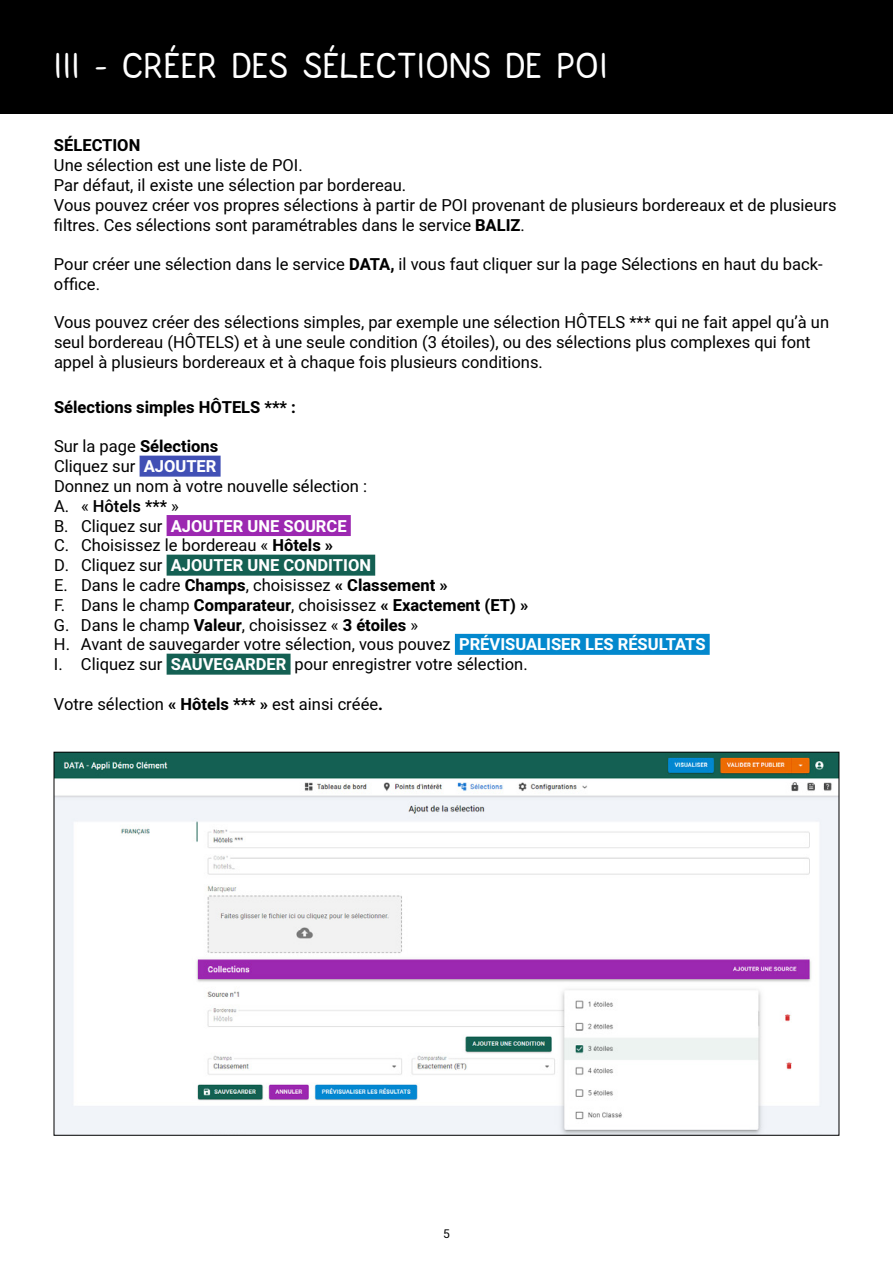
<style>
.page{position:relative;width:893px;height:1263px;background:#fff}
.page>*{position:absolute;margin:0;border:0;box-sizing:border-box;transform-origin:0 0}
.t1{font:36px "Handy Andy";color:#fff}
.t2{font:16.5px/19.8px "Heebo";color:#000}
.t3{font:700 16.5px "Heebo";color:#000}
.t4{font:12px "Heebo";color:#000}
.s1{font-weight:700}
.s2{font-weight:700;color:#fff}
.s3{font-weight:500}
</style>
<div class="page">
<div style="left:0;top:0;width:893px;height:114px;background:#000"></div>
<div style="left:140px;top:456px;width:81px;height:21px;background:#4150b5"></div>
<div style="left:167px;top:515px;width:184px;height:21px;background:#9c28b1"></div>
<div style="left:167px;top:555px;width:208px;height:21px;background:#146053"></div>
<div style="left:455px;top:634px;width:255px;height:21px;background:#0388cd"></div>
<div style="left:167px;top:654px;width:124px;height:21px;background:#146053"></div>
<img style="left:56px;top:754px;width:781px;height:379px">
<h1 class="t1" style="left:53px;top:45px;width:556px">III - CRÉER DES SÉLECTIONS DE POI</h1>
<p class="t3" style="left:54px;top:134px;width:88px">SÉLECTION</p>
<p class="t2" style="left:54px;top:155px;width:784px">Une sélection est une liste de POI.<br>Par défaut, il existe une sélection par bordereau.<br>Vous pouvez créer vos propres sélections à partir de POI provenant de plusieurs bordereaux et de plusieurs filtres. Ces sélections sont paramétrables dans le service <span class="s1">BALIZ</span>.</p>
<p class="t2" style="left:54px;top:254px;width:770px">Pour créer une sélection dans le service <span class="s1">DATA,</span> il vous faut cliquer sur la page Sélections en haut du back&shy;office.</p>
<p class="t2" style="left:54px;top:312px;width:777px">Vous pouvez créer des sélections simples, par exemple une sélection HÔTELS *** qui ne fait appel qu’à un seul bordereau (HÔTELS) et à une seule condition (3 étoiles), ou des sélections plus complexes qui font appel à plusieurs bordereaux et à chaque fois plusieurs conditions.</p>
<p class="t3" style="left:54px;top:395px;width:243px">Sélections simples HÔTELS *** :</p>
<p class="t2" style="left:54px;top:436px;width:653px">Sur la page <span class="s1">Sélections<br></span>Cliquez sur <span class="s2">AJOUTER<br></span>Donnez un nom à votre nouvelle sélection :<br>A. « <span class="s3">Hôtels ***</span> »<br>B. Cliquez sur <span class="s2">AJOUTER UNE SOURCE<br></span>C. Choisissez le bordereau « <span class="s1">Hôtels »<br></span>D. Cliquez sur <span class="s2">AJOUTER UNE CONDITION<br></span>E. Dans le cadre <span class="s1">Champs</span>, choisissez <span class="s1">« Classement »<br></span>F. Dans le champ <span class="s1">Comparateur</span>, choisissez <span class="s1">« Exactement (ET) »<br></span>G. Dans le champ <span class="s1">Valeur</span>, choisissez « <span class="s1">3 étoiles</span> »<br>H. Avant de sauvegarder votre sélection, vous pouvez <span class="s2">PRÉVISUALISER LES RÉSULTATS </span>I. Cliquez sur <span class="s2">SAUVEGARDER</span> pour enregistrer votre sélection.</p>
<p class="t2" style="left:54px;top:694px;width:331px">Votre sélection <span class="s1">« Hôtels *** »</span> est ainsi créée<span class="s1">.</span></p>
<p class="t4" style="left:443px;top:1225px;width:8px">5</p>
</div>
